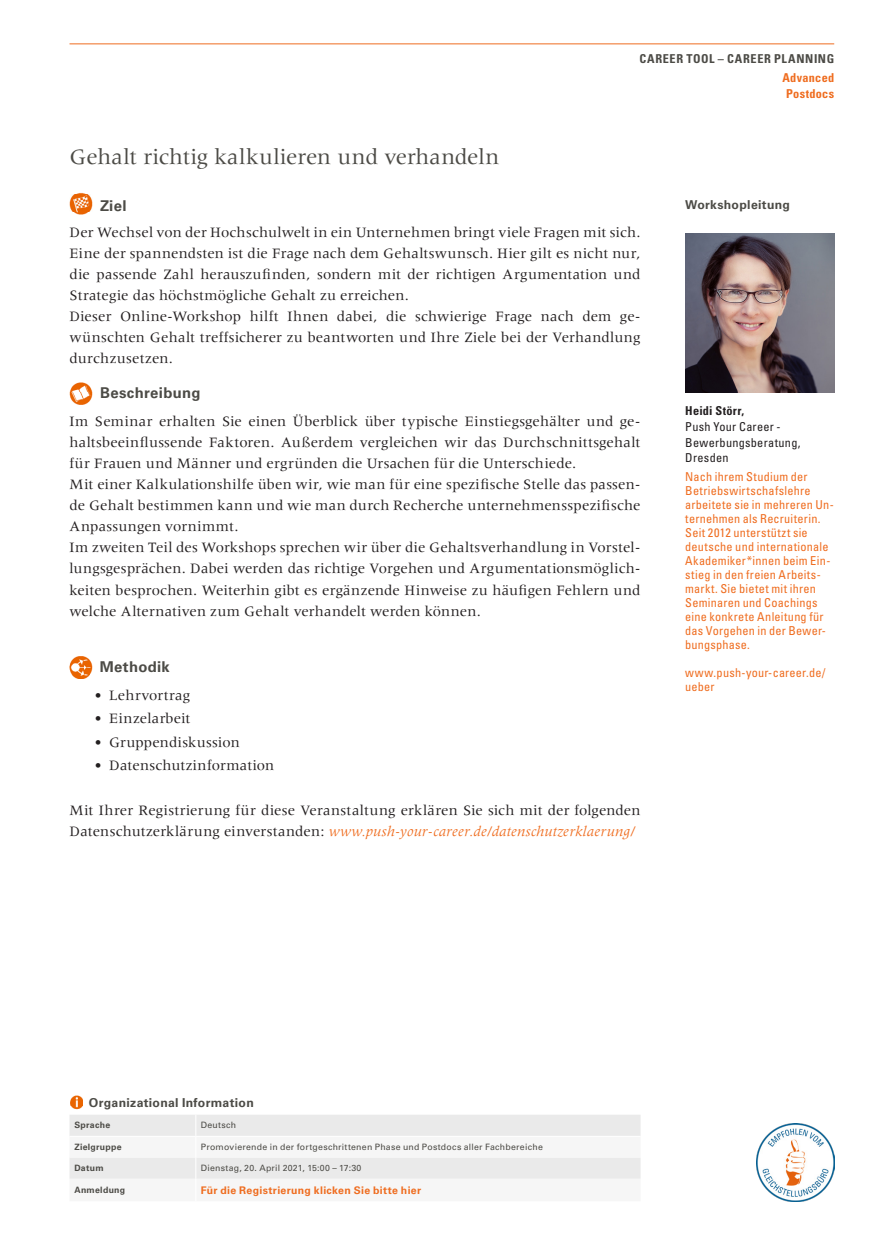
<style>
.page{position:relative;width:869px;height:1241px;background:#fff}
.page>*{position:absolute;margin:0;border:0;box-sizing:border-box;transform-origin:0 0}
.Kurse{font:22.75px "Meridien LT Std";color:#4c4b46}
.Mengentext{font:14.88px/21px "Meridien LT Std";letter-spacing:.01em;color:#231f20;text-align:justify}
.Mengentext-2{font:700 14.88px "Univers LT Std";letter-spacing:.02em;color:#4c4b46}
.Objective_Descriptio{font:700 14.88px "Univers LT Std";color:#4c4b46}
.Trainer_Biografie{font:condensed 12.25px/14px "Univers LT Std";letter-spacing:.02em;color:#ef6d20}
.Trainer_Name{font:condensed 12.25px/15.8px "Univers LT Std";letter-spacing:.02em;color:#231f20}
.Kopf_Tools{font:700 condensed 12.25px "Univers LT Std";letter-spacing:.05em;color:#4c4b46}
.Tabelle_Headline{font:700 12.25px "Univers LT Std";letter-spacing:.025em;color:#4c4b46}
.Kopf_links_Einstufun{font:700 condensed 12.25px "Univers LT Std";letter-spacing:.025em;color:#ef6d20}
.Headlines__Trainer{font:700 12.25px "Univers LT Std";letter-spacing:.025em;color:#4c4b46}
.Tabelle_Mengentext{font:700 10.5px "Univers LT Std";letter-spacing:.03em;color:#ef6d20}
.Tabelle_Mengentext-2{font:8.75px "Univers LT Std";letter-spacing:.03em;color:#4c4b46}
.Tabelle_Bold{font:700 8.75px "Univers LT Std";letter-spacing:.03em;color:#4c4b46}
.s1{font-style:italic;color:#ef6d20}
.s2{font-weight:700}
</style>
<div class="page">
<hr style="left:69px;top:43px;width:764px;height:1px;background:#ef6d20">
<img style="left:685px;top:234px;width:148px;height:158px">
<img style="left:69px;top:192px;width:24px;height:23px">
<img style="left:69px;top:382px;width:24px;height:22px">
<img style="left:69px;top:656px;width:23px;height:22px">
<img style="left:70px;top:1095px;width:13px;height:13px">
<svg style="left:69px;top:1115px;width:571px;height:64px"></svg>
<hr style="left:69px;top:1135px;width:127px;height:1px;background:#fff">
<img style="left:756px;top:1123px;width:77px;height:77px">
<p class="Kurse" style="left:69px;top:144px;width:431px">Gehalt richtig kalkulieren und verhandeln</p>
<p class="Kopf_Tools" style="left:639px;top:52px;width:196px">CAREER TOOL – CAREER PLANNING</p>
<p class="Kopf_links_Einstufun" style="left:782px;top:70px;width:53px">Advanced</p>
<p class="Kopf_links_Einstufun" style="left:785px;top:86px;width:50px">Postdocs</p>
<p class="Objective_Descriptio" style="left:100px;top:197px;width:28px">Ziel</p>
<p class="Mengentext" style="left:69px;top:222px;width:572px">Der Wechsel von der Hochschulwelt in ein Unternehmen bringt viele Fragen mit sich.<br>Eine der spannendsten ist die Frage nach dem Gehaltswunsch. Hier gilt es nicht nur, die passende Zahl herauszufinden, sondern mit der richtigen Argumentation und Strategie das höchstmögliche Gehalt zu erreichen.</p>
<p class="Mengentext" style="left:69px;top:306px;width:572px">Dieser Online-Workshop hilft Ihnen dabei, die schwierige Frage nach dem ge&shy;wünschten Gehalt treffsicherer zu beantworten und Ihre Ziele bei der Verhandlung durchzusetzen.</p>
<p class="Mengentext-2" style="left:100px;top:384px;width:102px">Beschreibung</p>
<p class="Mengentext" style="left:69px;top:411px;width:572px">Im Seminar erhalten Sie einen Überblick über typische Einstiegsgehälter und ge&shy;haltsbeeinflussende Faktoren. Außerdem vergleichen wir das Durchschnittsgehalt für Frauen und Männer und ergründen die Ursachen für die Unterschiede.</p>
<p class="Mengentext" style="left:69px;top:474px;width:572px">Mit einer Kalkulationshilfe üben wir, wie man für eine spezifische Stelle das passen&shy;de Gehalt bestimmen kann und wie man durch Recherche unternehmensspezifische Anpassungen vornimmt.</p>
<p class="Mengentext" style="left:69px;top:537px;width:572px">Im zweiten Teil des Workshops sprechen wir über die Gehaltsverhandlung in Vorstel&shy;lungsgesprächen. Dabei werden das richtige Vorgehen und Argumentationsmöglich&shy;keiten besprochen. Weiterhin gibt es ergänzende Hinweise zu häufigen Fehlern und welche Alternativen zum Gehalt verhandelt werden können.</p>
<p class="Mengentext-2" style="left:100px;top:657px;width:71px">Methodik</p>
<p class="Mengentext" style="left:94px;top:684px;width:97px">• Lehrvortrag</p>
<p class="Mengentext" style="left:94px;top:707px;width:98px">• Einzelarbeit</p>
<p class="Mengentext" style="left:94px;top:731px;width:147px">• Gruppendiskussion</p>
<p class="Mengentext" style="left:94px;top:754px;width:181px">• Datenschutzinformation</p>
<p class="Mengentext" style="left:69px;top:799px;width:572px">Mit Ihrer Registrierung für diese Veranstaltung erklären Sie sich mit der folgenden<br>Datenschutzerklärung einverstanden: <span class="s1">www.push-your-career.de/datenschutzerklaerung/</span></p>
<p class="Headlines__Trainer" style="left:685px;top:198px;width:106px">Workshopleitung</p>
<p class="Trainer_Name" style="left:685px;top:402px;width:117px"><span class="s2">Heidi Störr,<br></span>Push Your Career -<br>Bewerbungsberatung,<br>Dresden</p>
<p class="Trainer_Biografie" style="left:685px;top:469px;width:150px">Nach ihrem Studium der<br>Betriebswirtschafslehre arbeitete sie in mehreren Un&shy;ternehmen als Recruiterin.</p>
<p class="Trainer_Biografie" style="left:685px;top:525px;width:147px">Seit 2012 unterstützt sie deutsche und internationale<br>Akademiker*innen beim Ein&shy;stieg in den freien Arbeits&shy;markt. Sie bietet mit ihren<br>Seminaren und Coachings eine konkrete Anleitung für das Vorgehen in der Bewer&shy;bungsphase.</p>
<p class="Trainer_Biografie" style="left:685px;top:665px;width:142px">www.push-your-career.de/ ueber</p>
<p class="Tabelle_Headline" style="left:89px;top:1095px;width:166px">Organizational Information</p>
<p class="Tabelle_Bold" style="left:74px;top:1120px;width:37px">Sprache</p>
<p class="Tabelle_Mengentext-2" style="left:201px;top:1119px;width:37px">Deutsch</p>
<p class="Tabelle_Bold" style="left:74px;top:1141px;width:49px">Zielgruppe</p>
<p class="Tabelle_Mengentext-2" style="left:201px;top:1141px;width:343px">Promovierende in der fortgeschrittenen Phase und Postdocs aller Fachbereiche</p>
<p class="Tabelle_Bold" style="left:74px;top:1162px;width:31px">Datum</p>
<p class="Tabelle_Mengentext-2" style="left:201px;top:1162px;width:162px">Dienstag, 20. April 2021, 15:00 – 17:30</p>
<p class="Tabelle_Bold" style="left:74px;top:1184px;width:52px">Anmeldung</p>
<p class="Tabelle_Mengentext" style="left:201px;top:1183px;width:222px">Für die Registrierung klicken Sie bitte hier</p>
</div>
